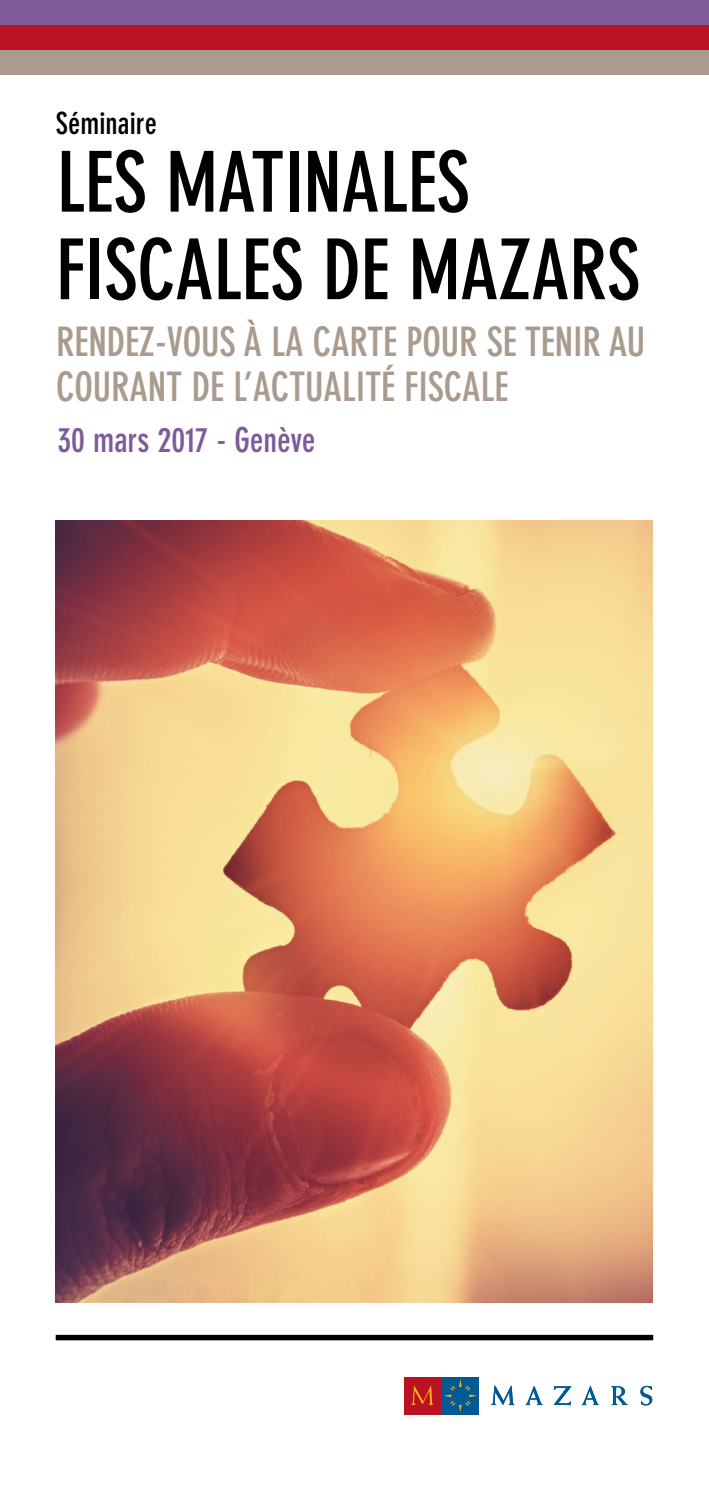
<style>
.page{position:relative;width:709px;height:1489px;background:#fff}
.page>*{position:absolute;margin:0;border:0;box-sizing:border-box;transform-origin:0 0}
.t1{font:700 condensed 82.5px/87.5px "DIN Neuzeit Grotesk Std";letter-spacing:-.005em;color:#000}
.t2{font:700 condensed 40px/45px "DIN Neuzeit Grotesk Std";letter-spacing:-.005em;color:#a99b8d}
.t3{font:700 condensed 33.75px "DIN Neuzeit Grotesk Std";letter-spacing:-.005em;color:#7d5a99}
.t4{font:700 condensed 30px "DIN Neuzeit Grotesk Std";letter-spacing:.005em;color:#000}
</style>
<div class="page">
<div style="left:404px;top:1376px;width:37px;height:38px;background:#ba1222"></div>
<div style="left:441px;top:1376px;width:38px;height:38px;background:#005a96"></div>
<svg style="left:492px;top:1385px;width:22px;height:19px"></svg>
<svg style="left:553px;top:1386px;width:18px;height:19px"></svg>
<svg style="left:640px;top:1385px;width:12px;height:20px"></svg>
<svg style="left:526px;top:1385px;width:16px;height:19px"></svg>
<svg style="left:582px;top:1385px;width:16px;height:19px"></svg>
<svg style="left:611px;top:1386px;width:16px;height:18px"></svg>
<svg style="left:444px;top:1379px;width:33px;height:33px"></svg>
<svg style="left:412px;top:1386px;width:21px;height:18px"></svg>
<div style="left:0;top:50px;width:709px;height:24px;background:#a99b8d"></div>
<div style="left:0;top:25px;width:709px;height:25px;background:#ba1222"></div>
<div style="left:0;top:0;width:709px;height:25px;background:#7d5a99"></div>
<div style="left:56px;top:1334px;width:597px;height:5px;background:#000"></div>
<img style="left:56px;top:520px;width:597px;height:782px">
<p class="t4" style="left:56px;top:106px;width:103px">Séminaire</p>
<h1 class="t1" style="left:56px;top:140px;width:586px">LES MATINALES<br>FISCALES DE MAZARS</h1>
<p class="t2" style="left:56px;top:320px;width:590px">RENDEZ-VOUS À LA CARTE POUR SE TENIR AU<br>COURANT DE L’ACTUALITÉ FISCALE</p>
<p class="t3" style="left:58px;top:420px;width:259px">30 mars 2017 - Genève</p>
</div>
